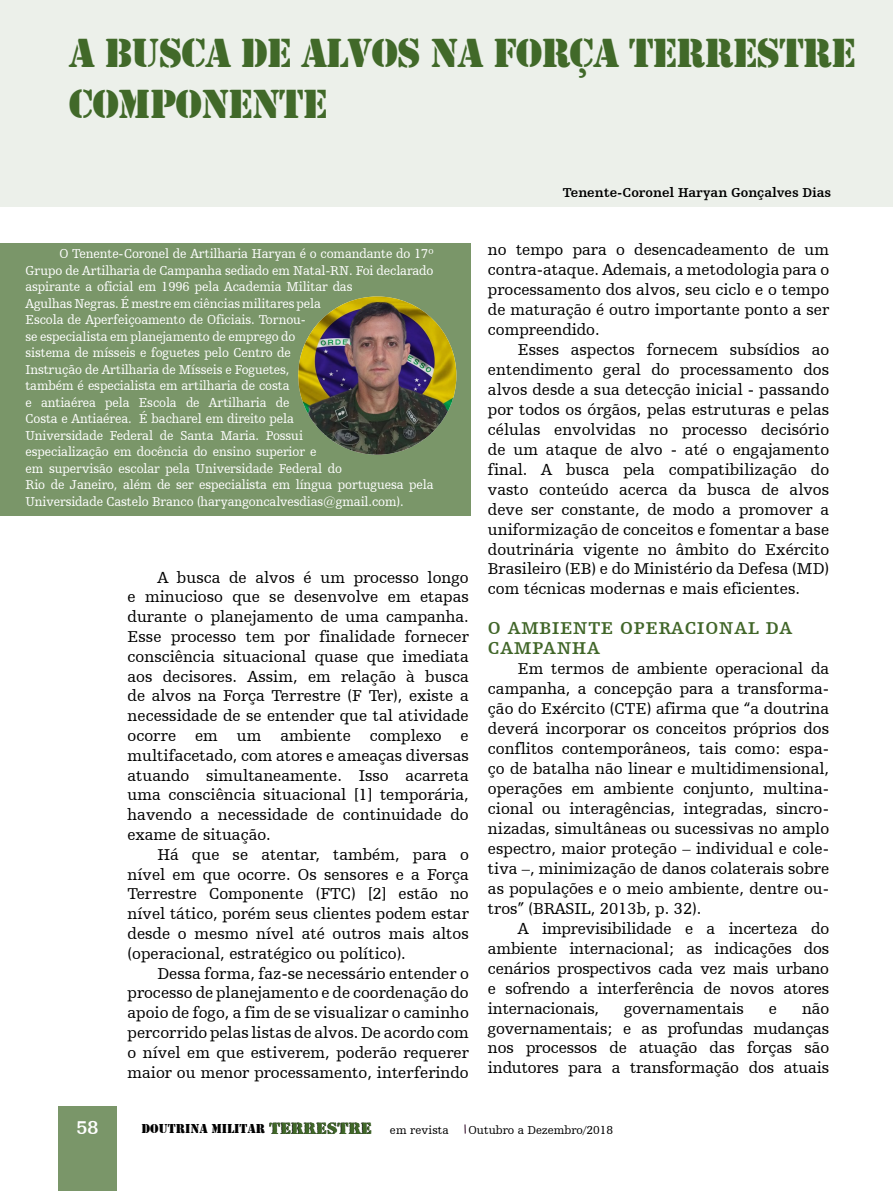
<style>
.page{position:relative;width:893px;height:1191px;background:#fff}
.page>*{position:absolute;margin:0;border:0;box-sizing:border-box;transform-origin:0 0}
.t1{font:42px/51px "Army";letter-spacing:-.025em;color:#416929}
.t2{font:700 19.5px "Humanist Slabserif 712 BT";color:#fff}
.t3{font:700 18px/20px "Humanist Slabserif 712 BT";letter-spacing:.05em;color:#416629}
.t4{font:16.5px/20px "Humanist Slabserif 712 BT";color:#000;text-align:justify}
.t5{font:13.5px/16.5px "Humanist Slabserif 712 BT";letter-spacing:-.01em;color:#fff;scale:.96 1}
.t6{font:700 13.5px "Humanist Slabserif 712 BT";color:#000}
.t7{font:13.35px "Army";color:#000}
.t8{font:12px "Humanist Slabserif 712 BT";color:#000}
.s1{font-family:"Rubber Stamp Let Plain";font-size:17.1px}
.s2{font-family:"Humanist Slabserif 712 BT";font-size:12px}
</style>
<div class="page">
<div style="left:58px;top:1106px;width:59px;height:85px;background:#7a9669"></div>
<div style="left:0;top:0;width:893px;height:206px;background:#ecf0ea"></div>
<div style="left:0;top:243px;width:470px;height:272px;background:#7a9669"></div>
<img style="left:298px;top:296px;width:158px;height:159px;border-radius:79px">
<h1 class="t1" style="left:69px;top:28px;width:788px">A BUSCA DE ALVOS NA FORÇA TERRESTRE<br>COMPONENTE</h1>
<p class="t5" style="left:26px;top:245px;width:427px;text-indent:34px">O Tenente-Coronel de Artilharia Haryan é o comandante do 17º Grupo de Artilharia de Campanha sediado em Natal-RN. Foi declarado aspirante a oficial em 1996 pela Academia Militar das<br>Agulhas Negras. É mestre em ciências militares pela<br>Escola de Aperfeiçoamento de Oficiais. Tornou-<br>se especialista em planejamento de emprego do<br>sistema de mísseis e foguetes pelo Centro de<br>Instrução de Artilharia de Mísseis e Foguetes,<br>também é especialista em artilharia de costa<br>e antiaérea pela Escola de Artilharia de<br>Costa e Antiaérea. É bacharel em direito pela<br>Universidade Federal de Santa Maria. Possui<br>especialização em docência do ensino superior e<br>em supervisão escolar pela Universidade Federal do<br>Rio de Janeiro, além de ser especialista em língua portuguesa pela Universidade Castelo Branco (haryangoncalvesdias@gmail.com).</p>
<p class="t4" style="left:128px;top:567px;width:343px;text-indent:30px">A busca de alvos é um processo longo e minucioso que se desenvolve em etapas durante o planejamento de uma campanha.<br>Esse processo tem por finalidade fornecer consciência situacional quase que imediata aos decisores. Assim, em relação à busca de alvos na Força Terrestre (F Ter), existe a necessidade de se entender que tal atividade ocorre em um ambiente complexo e multifacetado, com atores e ameaças diversas atuando simultaneamente. Isso acarreta uma consciência situacional [1] temporária, havendo a necessidade de continuidade do exame de situação.</p>
<p class="t4" style="left:128px;top:844px;width:343px;text-indent:30px">Há que se atentar, também, para o nível em que ocorre. Os sensores e a Força Terrestre Componente (FTC) [2] estão no nível tático, porém seus clientes podem estar desde o mesmo nível até outros mais altos (operacional, estratégico ou político).</p>
<p class="t4" style="left:128px;top:963px;width:343px;text-indent:30px">Dessa forma, faz-se necessário entender o processo de planejamento e de coordenação do apoio de fogo, a fim de se visualizar o caminho percorrido pelas listas de alvos. De acordo com o nível em que estiverem, poderão requerer maior ou menor processamento, interferindo</p>
<p class="t6" style="left:563px;top:184px;width:270px">Tenente-Coronel Haryan Gonçalves Dias</p>
<p class="t4" style="left:488px;top:239px;width:343px">no tempo para o desencadeamento de um contra-ataque. Ademais, a metodologia para o processamento dos alvos, seu ciclo e o tempo de maturação é outro importante ponto a ser compreendido.</p>
<p class="t4" style="left:488px;top:339px;width:343px;text-indent:30px">Esses aspectos fornecem subsídios ao entendimento geral do processamento dos alvos desde a sua detecção inicial - passando por todos os órgãos, pelas estruturas e pelas células envolvidas no processo decisório de um ataque de alvo - até o engajamento final. A busca pela compatibilização do vasto conteúdo acerca da busca de alvos deve ser constante, de modo a promover a uniformização de conceitos e fomentar a base doutrinária vigente no âmbito do Exército Brasileiro (EB) e do Ministério da Defesa (MD) com técnicas modernas e mais eficientes.</p>
<p class="t3" style="left:488px;top:618px;width:306px">O AMBIENTE OPERACIONAL DA<br>CAMPANHA</p>
<p class="t4" style="left:488px;top:658px;width:343px;text-indent:30px">Em termos de ambiente operacional da campanha, a concepção para a transforma&shy;ção do Exército (CTE) afirma que “a doutrina deverá incorporar os conceitos próprios dos conflitos contemporâneos, tais como: espa&shy;ço de batalha não linear e multidimensional, operações em ambiente conjunto, multina&shy;cional ou interagências, integradas, sincro&shy;nizadas, simultâneas ou sucessivas no amplo espectro, maior proteção – individual e cole&shy;tiva –, minimização de danos colaterais sobre as populações e o meio ambiente, dentre ou&shy;tros” (BRASIL, 2013b, p. 32).</p>
<p class="t4" style="left:488px;top:918px;width:343px;text-indent:30px">A imprevisibilidade e a incerteza do ambiente internacional; as indicações dos cenários prospectivos cada vez mais urbano e sofrendo a interferência de novos atores internacionais,</p>
<p class="t4" style="left:624px;top:997px;width:121px">governamentais</p>
<p class="t4" style="left:769px;top:997px;width:10px">e</p>
<p class="t4" style="left:488px;top:997px;width:343px;text-indent:314px">não governamentais; e as profundas mudanças nos processos de atuação das forças são indutores para a transformação dos atuais</p>
<p class="t2" style="left:77px;top:1115px;width:23px">58</p>
<p class="t7" style="left:142px;top:1120px;width:309px">DOUTRINA MILITAR <span class="s1">TERRESTRE</span> <span class="s2">em revista</span></p>
<p class="t8" style="left:469px;top:1122px;width:146px">Outubro a Dezembro/2018</p>
</div>
